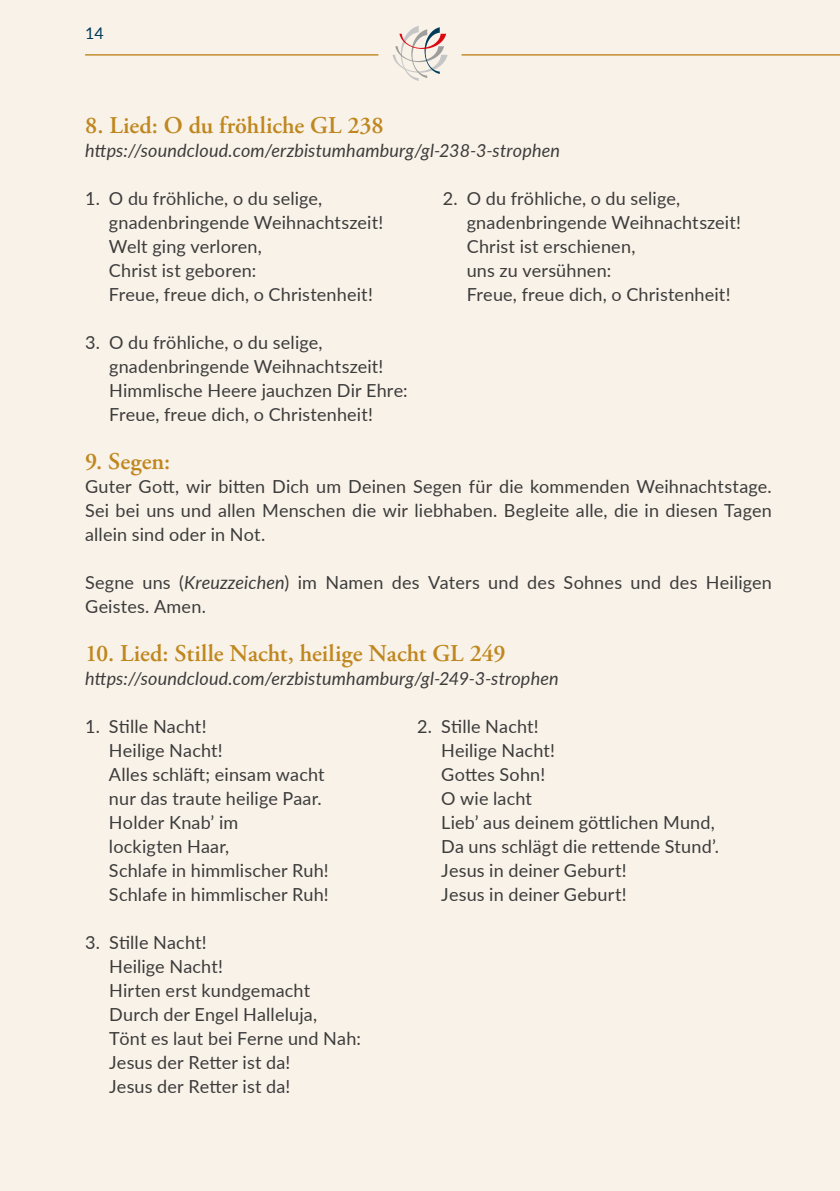
<style>
.page{position:relative;width:840px;height:1191px;background:#fff}
.page>*{position:absolute;margin:0;border:0;box-sizing:border-box;transform-origin:0 0}
.t1{font:600 24px "Adobe Garamond Pro";color:#bf871e}
.t2{font:18px/24px "Lato";letter-spacing:.01em;color:#3c3c3b}
.t3{font:italic 18px "Lato";letter-spacing:.01em;color:#3c3c3b}
.t4{font:16px "Lato";color:#003c5a}
.s1{font-style:italic}
</style>
<div class="page">
<div style="left:0;top:0;width:839px;height:1191px;background:#f9f2e9"></div>
<hr style="left:461px;top:54px;width:378px;height:2px;background:#bf871e">
<svg style="left:392px;top:26px;width:55px;height:55px"></svg>
<hr style="left:85px;top:54px;width:293px;height:2px;background:#bf871e">
<p class="t4" style="left:85px;top:22px;width:20px">14</p>
<h1 class="t1" style="left:85px;top:112px;width:300px">8. Lied: O du fröhliche GL 238</h1>
<p class="t3" style="left:85px;top:138px;width:476px">https://soundcloud.com/erzbistumhamburg/gl-238-3-strophen</p>
<p class="t2" style="left:109px;top:186px;width:275px;text-indent:-24px">1. O du fröhliche, o du selige, gnadenbringende Weihnachtszeit!<br>Welt ging verloren,<br>Christ ist geboren:<br>Freue, freue dich, o Christenheit!</p>
<p class="t2" style="left:109px;top:330px;width:300px;text-indent:-24px">3. O du fröhliche, o du selige, gnadenbringende Weihnachtszeit!<br>Himmlische Heere jauchzen Dir Ehre:<br>Freue, freue dich, o Christenheit!</p>
<p class="t2" style="left:466px;top:186px;width:275px;text-indent:-24px">2. O du fröhliche, o du selige, gnadenbringende Weihnachtszeit!<br>Christ ist erschienen,<br>uns zu versühnen:<br>Freue, freue dich, o Christenheit!</p>
<h1 class="t1" style="left:85px;top:448px;width:87px">9. Segen:</h1>
<p class="t2" style="left:85px;top:474px;width:687px;text-align:justify">Guter Gott, wir bitten Dich um Deinen Segen für die kommenden Weihnachtstage.<br>Sei bei uns und allen Menschen die wir liebhaben. Begleite alle, die in diesen Tagen allein sind oder in Not.</p>
<p class="t2" style="left:85px;top:570px;width:687px">Segne uns (<span class="s1">Kreuzzeichen</span>) im Namen des Vaters und des Sohnes und des Heiligen<br>Geistes. Amen.</p>
<h1 class="t1" style="left:85px;top:640px;width:422px">10. Lied: Stille Nacht, heilige Nacht GL 249</h1>
<p class="t3" style="left:85px;top:666px;width:475px">https://soundcloud.com/erzbistumhamburg/gl-249-3-strophen</p>
<p class="t2" style="left:109px;top:714px;width:221px;text-indent:-24px">1. Stille Nacht!<br>Heilige Nacht!<br>Alles schläft; einsam wacht nur das traute heilige Paar.<br>Holder Knab’ im<br>lockigten Haar,<br>Schlafe in himmlischer Ruh!<br>Schlafe in himmlischer Ruh!</p>
<p class="t2" style="left:109px;top:930px;width:253px;text-indent:-24px">3. Stille Nacht!<br>Heilige Nacht!<br>Hirten erst kundgemacht<br>Durch der Engel Halleluja,<br>Tönt es laut bei Ferne und Nah:<br>Jesus der Retter ist da!<br>Jesus der Retter ist da!</p>
<p class="t2" style="left:441px;top:714px;width:279px;text-indent:-24px">2. Stille Nacht!<br>Heilige Nacht!<br>Gottes Sohn!<br>O wie lacht<br>Lieb’ aus deinem göttlichen Mund,<br>Da uns schlägt die rettende Stund’.<br>Jesus in deiner Geburt!<br>Jesus in deiner Geburt!</p>
</div>
